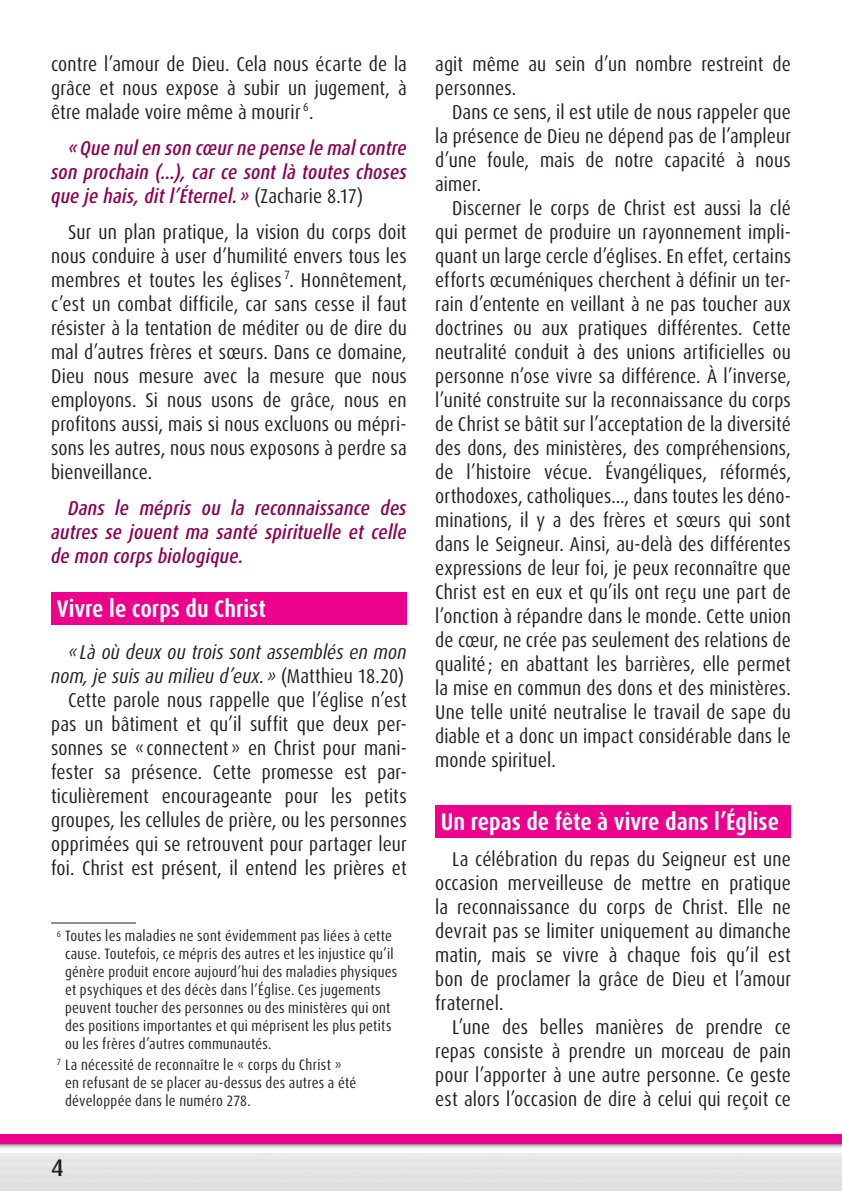
<style>
.page{position:relative;width:842px;height:1191px;background:#fff}
.page>*{position:absolute;margin:0;border:0;box-sizing:border-box;transform-origin:0 0}
.t1{font:700 condensed 24px "Dax OT";color:#fff}
.t2{font:500 24px "Dax OT";color:#231f20}
.t3{font:condensed 20px/24px "Dax OT";letter-spacing:.01em;color:#231f20;text-align:justify}
.t4{font:italic 500 condensed 20px/24px "Dax OT";letter-spacing:.01em;color:#8a0050;text-align:justify}
.t5{font:condensed 15px/18px "Dax OT";letter-spacing:.02em;color:#231f20}
.s1{font-weight:400;font-style:normal;color:#231f20}
.s2{font-style:italic}
</style>
<div class="page">
<svg style="left:0;top:1143px;width:842px;height:6px"></svg>
<div style="left:0;top:1134px;width:842px;height:9px;background:#ec008c"></div>
<div style="left:435px;top:805px;width:356px;height:33px;background:#ec008c"></div>
<div style="left:51px;top:592px;width:356px;height:33px;background:#ec008c"></div>
<hr style="left:51px;top:922px;width:85px;height:1px;background:#231f20">
<p class="t3" style="left:51px;top:54px;width:357px">contre l’amour de Dieu. Cela nous écarte de la grâce et nous expose à subir un jugement, à être malade voire même à mourir <sup>6</sup>.</p>
<p class="t4" style="left:51px;top:138px;width:357px;text-indent:17px">« Que nul en son cœur ne pense le mal contre son prochain (…), car ce sont là toutes choses que je hais, dit l’Éternel. » <span class="s1">(Zacharie 8.17)</span></p>
<p class="t3" style="left:51px;top:222px;width:357px;text-indent:17px">Sur un plan pratique, la vision du corps doit nous conduire à user d’humilité envers tous les membres et toutes les églises <sup>7</sup>. Honnêtement, c’est un combat difficile, car sans cesse il faut résister à la tentation de méditer ou de dire du mal d’autres frères et sœurs. Dans ce domaine, Dieu nous mesure avec la mesure que nous employons. Si nous usons de grâce, nous en profitons aussi, mais si nous excluons ou mépri&shy;sons les autres, nous nous exposons à perdre sa bienveillance.</p>
<p class="t4" style="left:51px;top:498px;width:357px;text-indent:17px">Dans le mépris ou la reconnaissance des autres se jouent ma santé spirituelle et celle de mon corps biologique.</p>
<p class="t1" style="left:57px;top:599px;width:211px">Vivre le corps du Christ</p>
<p class="t3" style="left:51px;top:642px;width:357px;text-align:right"><span class="s2">« Là où deux ou trois sont assemblés en mon nom, je suis au milieu d’eux. »</span> (Matthieu 18.20)<br>Cette parole nous rappelle que l’église n’est pas un bâtiment et qu’il suffit que deux per&shy;sonnes se « connectent » en Christ pour mani&shy;fester sa présence. Cette promesse est par&shy;ticulièrement encourageante pour les petits groupes, les cellules de prière, ou les personnes opprimées qui se retrouvent pour partager leur foi. Christ est présent, il entend les prières et</p>
<p class="t5" style="left:65px;top:928px;width:334px;text-indent:-8px"><sup>6</sup> Toutes les maladies ne sont évidemment pas liées à cette cause. Toutefois, ce mépris des autres et les injustice qu’il génère produit encore aujourd’hui des maladies physiques et psychiques et des décès dans l’Église. Ces jugements peuvent toucher des personnes ou des ministères qui ont des positions importantes et qui méprisent les plus petits ou les frères d’autres communautés.</p>
<p class="t5" style="left:65px;top:1057px;width:293px;text-indent:-8px"><sup>7</sup> La nécessité de reconnaître le « corps du Christ » en refusant de se placer au-dessus des autres a été développée dans le numéro 278.</p>
<p class="t2" style="left:51px;top:1156px;width:14px">4</p>
<p class="t3" style="left:435px;top:54px;width:357px">agit même au sein d’un nombre restreint de personnes.</p>
<p class="t3" style="left:435px;top:102px;width:357px;text-indent:17px">Dans ce sens, il est utile de nous rappeler que la présence de Dieu ne dépend pas de l’ampleur d’une foule, mais de notre capacité à nous aimer.</p>
<p class="t3" style="left:435px;top:198px;width:357px;text-indent:17px">Discerner le corps de Christ est aussi la clé qui permet de produire un rayonnement impli&shy;quant un large cercle d’églises. En effet, certains efforts œcuméniques cherchent à définir un ter&shy;rain d’entente en veillant à ne pas toucher aux doctrines ou aux pratiques différentes. Cette neutralité conduit à des unions artificielles ou personne n’ose vivre sa différence. À l’inverse, l’unité construite sur la reconnaissance du corps de Christ se bâtit sur l’acceptation de la diversité des dons, des ministères, des compréhensions, de l’histoire vécue. Évangéliques, réformés, orthodoxes, catholiques…, dans toutes les déno&shy;minations, il y a des frères et sœurs qui sont dans le Seigneur. Ainsi, au-delà des différentes expressions de leur foi, je peux reconnaître que Christ est en eux et qu’ils ont reçu une part de l’onction à répandre dans le monde. Cette union de cœur, ne crée pas seulement des relations de qualité ; en abattant les barrières, elle permet la mise en commun des dons et des ministères.<br>Une telle unité neutralise le travail de sape du diable et a donc un impact considérable dans le monde spirituel.</p>
<p class="t1" style="left:441px;top:812px;width:340px">Un repas de fête à vivre dans l’Église</p>
<p class="t3" style="left:435px;top:849px;width:357px;text-indent:17px">La célébration du repas du Seigneur est une occasion merveilleuse de mettre en pratique la reconnaissance du corps de Christ. Elle ne devrait pas se limiter uniquement au dimanche matin, mais se vivre à chaque fois qu’il est bon de proclamer la grâce de Dieu et l’amour fraternel.</p>
<p class="t3" style="left:435px;top:1017px;width:357px;text-indent:17px">L’une des belles manières de prendre ce repas consiste à prendre un morceau de pain pour l’apporter à une autre personne. Ce geste est alors l’occasion de dire à celui qui reçoit ce</p>
</div>
